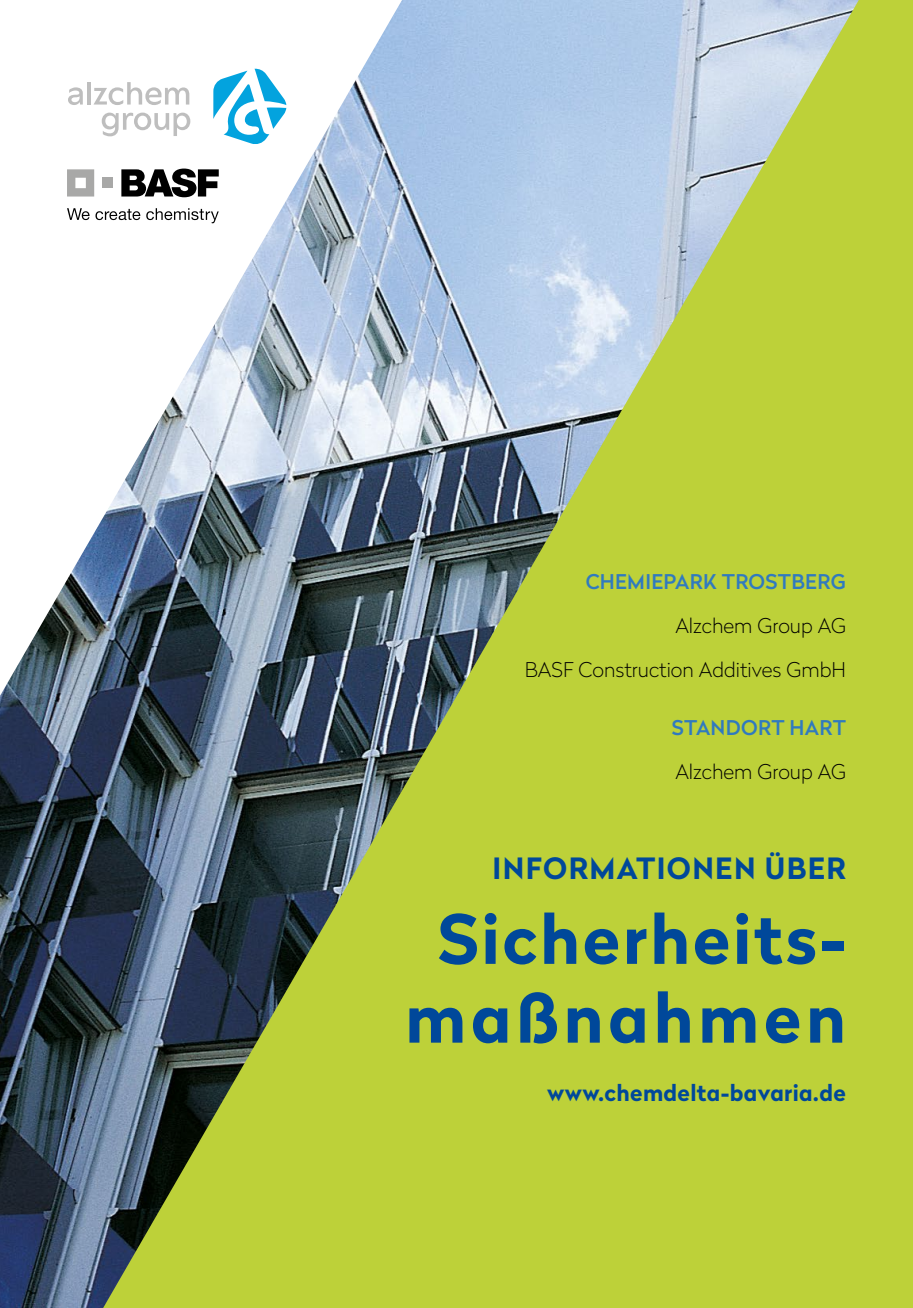
<style>
.page{position:relative;width:913px;height:1308px;background:#fff}
.page>*{position:absolute;margin:0;border:0;box-sizing:border-box;transform-origin:0 0}
.t1{font:700 67.5px/78.8px "Radikal";letter-spacing:.04em;color:#00489a;text-align:center}
.t2{font:700 29.25px "Radikal";letter-spacing:.045em;color:#00489a}
.t3{font:700 22.5px "Radikal";letter-spacing:.015em;color:#00489a}
.t4{font:100 20.25px/43.9px "Radikal";color:#000;text-align:right}
.t5{font:500 20.25px "Radikal";letter-spacing:.01em;color:#307abf}
</style>
<div class="page">
<div style="left:858px;top:0;width:54px;height:1307px;background:#bdd139"></div>
<img style="left:0;top:0;width:858px;height:1307px">
<svg style="left:67px;top:169px;width:27px;height:27px"></svg>
<div style="left:102px;top:178px;width:11px;height:10px;background:#a8a8a7"></div>
<svg style="left:121px;top:168px;width:98px;height:29px"></svg>
<svg style="left:67px;top:208px;width:22px;height:12px"></svg>
<svg style="left:95px;top:209px;width:45px;height:11px"></svg>
<svg style="left:146px;top:208px;width:73px;height:15px"></svg>
<svg style="left:213px;top:68px;width:73px;height:77px"></svg>
<svg style="left:68px;top:87px;width:15px;height:18px"></svg>
<hr style="left:87px;top:82px;width:3px;height:23px;background:#bebebe">
<svg style="left:93px;top:82px;width:96px;height:23px"></svg>
<svg style="left:102px;top:113px;width:88px;height:23px"></svg>
<p class="t5" style="left:585px;top:567px;width:261px">CHEMIEPARK TROSTBERG</p>
<p class="t4" style="left:524px;top:603px;width:322px">Alzchem Group AG<br>BASF Construction Additives GmbH</p>
<p class="t5" style="left:671px;top:713px;width:175px">STANDORT HART</p>
<p class="t4" style="left:675px;top:749px;width:172px">Alzchem Group AG</p>
<h2 class="t2" style="left:492px;top:847px;width:354px">INFORMATIONEN ÜBER</h2>
<h1 class="t1" style="left:405px;top:896px;width:442px">Sicherheits&shy;maßnahmen</h1>
<p class="t3" style="left:547px;top:1076px;width:300px">www.chemdelta-bavaria.de</p>
</div>
